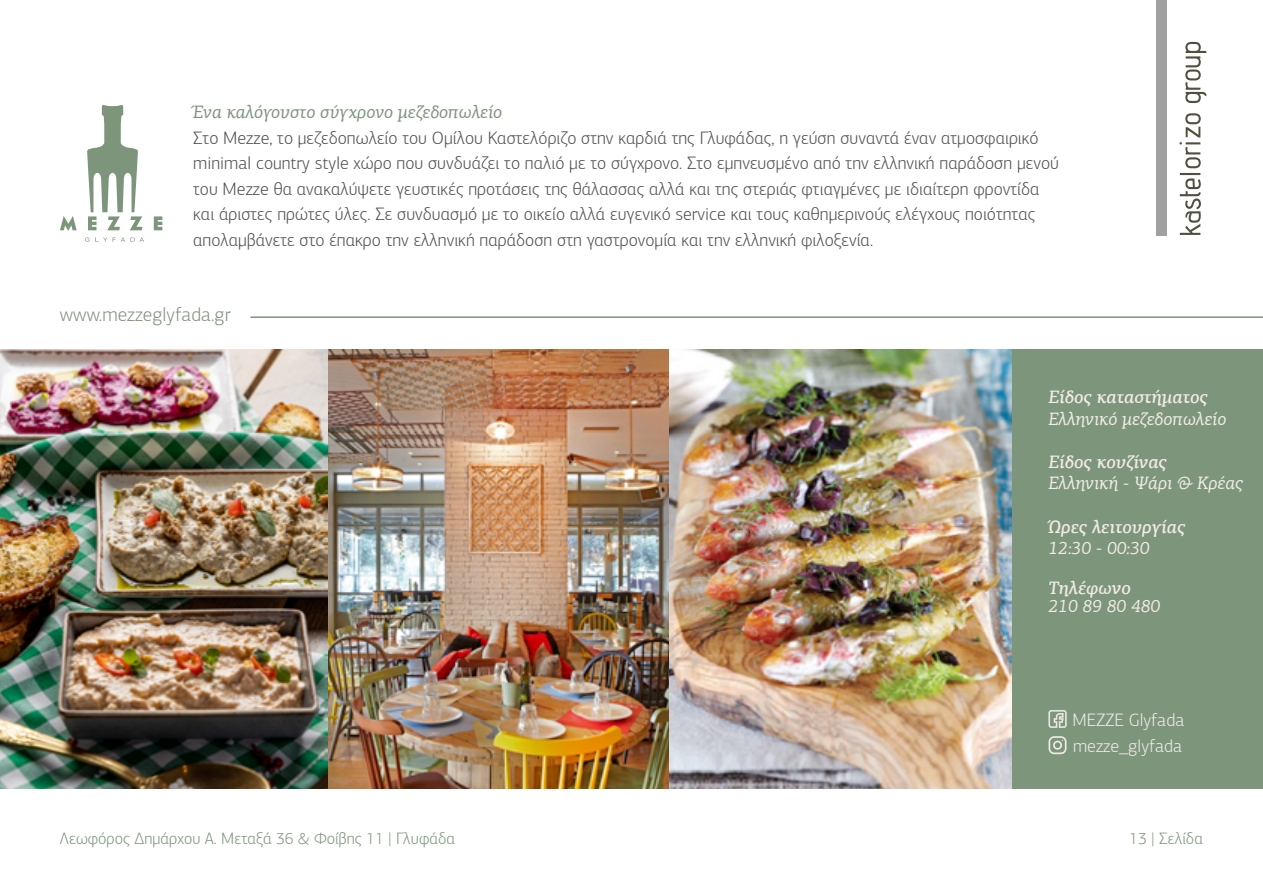
<style>
.page{position:relative;width:1263px;height:893px;background:#fff}
.page>*{position:absolute;margin:0;border:0;box-sizing:border-box;transform-origin:0 0}
.t1{font:300 19.5px "PF Agora Sans Pro";color:#7d967b}
.t2{font:300 18px/25.5px "PF Agora Sans Pro";color:#505050}
.t3{font:italic 18px "PF Agora Slab Pro";color:#f0ebe6}
.t4{font:italic 500 18px "PF Agora Slab Pro";color:#f0ebe6}
.t5{font:italic 18px "PF Agora Slab Pro";color:#7d967b}
.t6{font:300 18px "PF Agora Sans Pro";color:#f0ebe6}
.t7{font:300 16.5px "PF Agora Sans Pro";color:#7d967b}
</style>
<div class="page">
<div style="left:1011px;top:349px;width:252px;height:439px;background:#7d967b"></div>
<div style="left:1156px;top:0;width:11px;height:235px;background:#a0a0a0"></div>
<svg style="left:1179px;top:42px;width:27px;height:193px"></svg>
<img style="left:0;top:349px;width:1011px;height:439px">
<svg style="left:1048px;top:736px;width:18px;height:18px"></svg>
<svg style="left:1048px;top:710px;width:18px;height:18px"></svg>
<svg style="left:60px;top:216px;width:17px;height:15px"></svg>
<svg style="left:154px;top:216px;width:8px;height:14px"></svg>
<svg style="left:85px;top:237px;width:59px;height:5px"></svg>
<svg style="left:87px;top:105px;width:55px;height:125px"></svg>
<hr style="left:250px;top:316px;width:1013px;height:2px;background:#7d967b">
<p class="t5" style="left:193px;top:101px;width:310px">Ένα καλόγουστο σύγχρονο μεζεδοπωλείο</p>
<p class="t2" style="left:193px;top:125px;width:867px">Στο Mezze, το μεζεδοπωλείο του Ομίλου Καστελόριζο στην καρδιά της Γλυφάδας, η γεύση συναντά έναν ατμοσφαιρικό minimal country style χώρο που συνδυάζει το παλιό με το σύγχρονο. Στο εμπνευσμένο από την ελληνική παράδοση μενού του Mezze θα ανακαλύψετε γευστικές προτάσεις της θάλασσας αλλά και της στεριάς φτιαγμένες με ιδιαίτερη φροντίδα και άριστες πρώτες ύλες. Σε συνδυασμό με το οικείο αλλά ευγενικό service και τους καθημερινούς ελέγχους ποιότητας απολαμβάνετε στο έπακρο την ελληνική παράδοση στη γαστρονομία και την ελληνική φιλοξενία.</p>
<p class="t1" style="left:60px;top:303px;width:172px">www.mezzeglyfada.gr</p>
<p class="t7" style="left:60px;top:829px;width:397px">Λεωφόρος Δημάρχου Α. Μεταξά 36 &amp; Φοίβης 11 | Γλυφάδα</p>
<p class="t4" style="left:1048px;top:386px;width:161px">Είδος καταστήματος</p>
<p class="t3" style="left:1048px;top:408px;width:179px">Ελληνικό μεζεδοπωλείο</p>
<p class="t4" style="left:1048px;top:451px;width:120px">Είδος κουζίνας</p>
<p class="t3" style="left:1048px;top:472px;width:196px">Ελληνική - Ψάρι &amp; Κρέας</p>
<p class="t4" style="left:1048px;top:515px;width:138px">Ώρες λειτουργίας</p>
<p class="t3" style="left:1048px;top:537px;width:103px">12:30 - 00:30</p>
<p class="t4" style="left:1048px;top:577px;width:84px">Τηλέφωνο</p>
<p class="t3" style="left:1048px;top:595px;width:113px">210 89 80 480</p>
<p class="t6" style="left:1072px;top:709px;width:113px">MEZZE Glyfada</p>
<p class="t6" style="left:1073px;top:735px;width:111px">mezze_glyfada</p>
<p class="t7" style="left:1129px;top:829px;width:75px">13 | Σελίδα</p>
</div>
